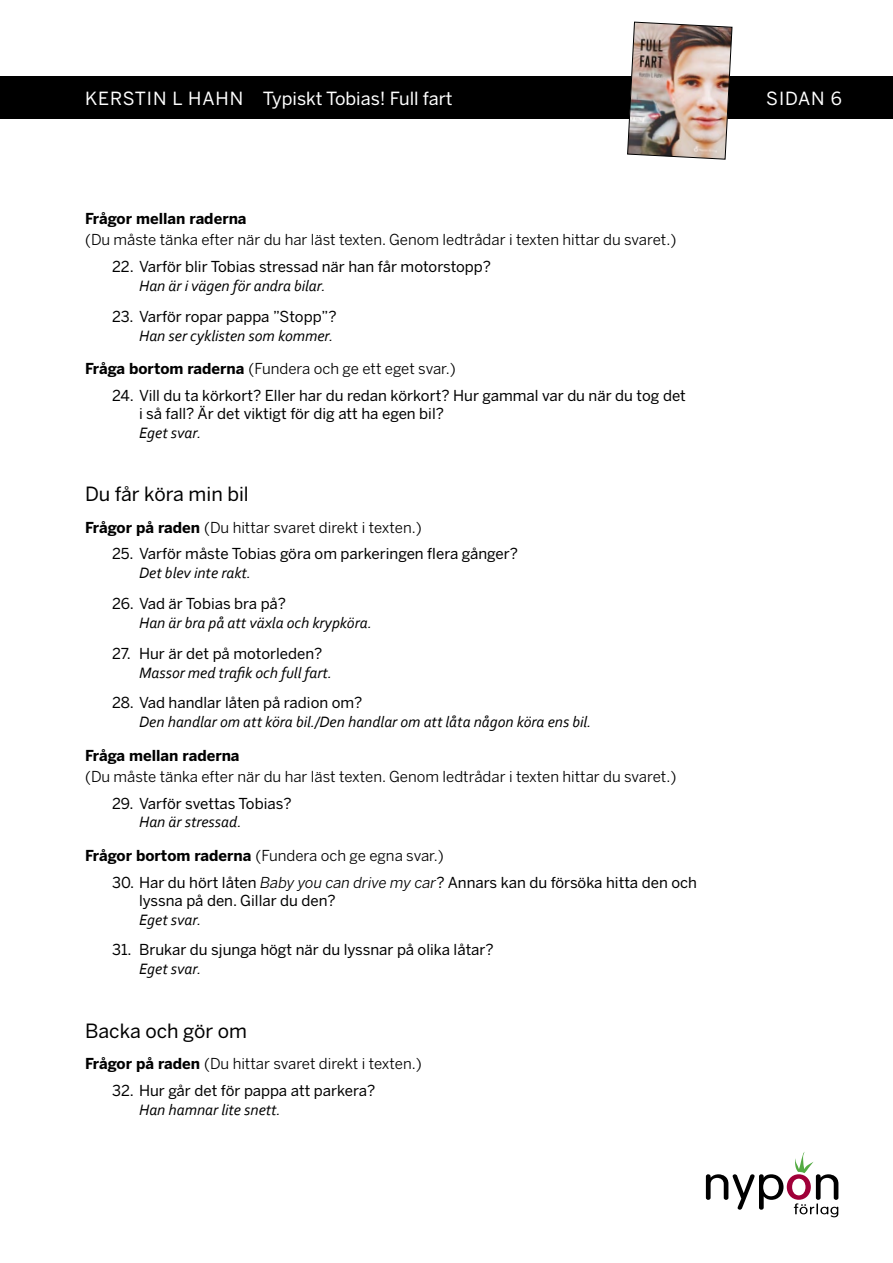
<style>
.page{position:relative;width:893px;height:1263px;background:#fff}
.page>*{position:absolute;margin:0;border:0;box-sizing:border-box;transform-origin:0 0}
.t1{font:19.5px "Benton Sans";color:#000}
.t2{font:18px "Benton Sans";color:#fff}
.t3{font:italic 15.75px "Corbel";color:#000}
.t4{font:15px/18px "Benton Sans";color:#000}
.t5{font:15px "Benton Sans";color:#000}
.t6{font:700 15px "Benton Sans";color:#000}
.s1{font-weight:700}
.s2{font-style:italic}
</style>
<div class="page">
<svg style="left:706px;top:1152px;width:132px;height:65px"></svg>
<div style="left:0;top:77px;width:893px;height:42px;background:#000"></div>
<img style="left:627px;top:21px;width:106px;height:139px">
<p class="t2" style="left:85px;top:87px;width:369px">KERSTIN L HAHN Typiskt Tobias! Full fart</p>
<p class="t2" style="left:766px;top:87px;width:77px">SIDAN 6</p>
<p class="t6" style="left:85px;top:210px;width:163px">Frågor mellan raderna</p>
<p class="t5" style="left:85px;top:231px;width:593px">(Du måste tänka efter när du har läst texten. Genom ledtrådar i texten hittar du svaret.)</p>
<p class="t4" style="left:112px;top:258px;width:381px">22. Varför blir Tobias stressad när han får motorstopp?</p>
<p class="t3" style="left:139px;top:276px;width:188px">Han är i vägen för andra bilar.</p>
<p class="t4" style="left:112px;top:307px;width:226px">23. Varför ropar pappa ”Stopp”?</p>
<p class="t3" style="left:139px;top:325px;width:196px">Han ser cyklisten som kommer.</p>
<p class="t5" style="left:85px;top:360px;width:372px"><span class="s1">Fråga bortom raderna</span> (Fundera och ge ett eget svar.)</p>
<p class="t4" style="left:139px;top:386px;width:548px;text-indent:-27px">24. Vill du ta körkort? Eller har du redan körkort? Hur gammal var du när du tog det i så fall? Är det viktigt för dig att ha egen bil?</p>
<p class="t3" style="left:139px;top:423px;width:64px">Eget svar.</p>
<h1 class="t1" style="left:85px;top:482px;width:165px">Du får köra min bil</h1>
<p class="t5" style="left:85px;top:518px;width:338px"><span class="s1">Frågor på raden</span> (Du hittar svaret direkt i texten.)</p>
<p class="t4" style="left:112px;top:545px;width:407px">25. Varför måste Tobias göra om parkeringen flera gånger?</p>
<p class="t3" style="left:139px;top:563px;width:113px">Det blev inte rakt.</p>
<p class="t4" style="left:112px;top:595px;width:176px">26. Vad är Tobias bra på?</p>
<p class="t3" style="left:139px;top:613px;width:235px">Han är bra på att växla och krypköra.</p>
<p class="t4" style="left:112px;top:644px;width:212px">27. Hur är det på motorleden?</p>
<p class="t3" style="left:139px;top:662px;width:195px">Massor med trafik och full fart.</p>
<p class="t4" style="left:112px;top:694px;width:252px">28. Vad handlar låten på radion om?</p>
<p class="t3" style="left:139px;top:712px;width:454px">Den handlar om att köra bil./Den handlar om att låta någon köra ens bil.</p>
<p class="t6" style="left:85px;top:746px;width:156px">Fråga mellan raderna</p>
<p class="t5" style="left:85px;top:768px;width:593px">(Du måste tänka efter när du har läst texten. Genom ledtrådar i texten hittar du svaret.)</p>
<p class="t4" style="left:112px;top:794px;width:181px">29. Varför svettas Tobias?</p>
<p class="t3" style="left:139px;top:812px;width:104px">Han är stressad.</p>
<p class="t5" style="left:85px;top:847px;width:360px"><span class="s1">Frågor bortom raderna</span> (Fundera och ge egna svar.)</p>
<p class="t4" style="left:139px;top:873px;width:559px;text-indent:-27px">30. Har du hört låten <span class="s2">Baby you can drive my car</span>? Annars kan du försöka hitta den och lyssna på den. Gillar du den?</p>
<p class="t3" style="left:139px;top:909px;width:64px">Eget svar.</p>
<p class="t4" style="left:112px;top:941px;width:383px">31. Brukar du sjunga högt när du lyssnar på olika låtar?</p>
<p class="t3" style="left:139px;top:959px;width:64px">Eget svar.</p>
<h1 class="t1" style="left:85px;top:1019px;width:163px">Backa och gör om</h1>
<p class="t5" style="left:85px;top:1055px;width:338px"><span class="s1">Frågor på raden</span> (Du hittar svaret direkt i texten.)</p>
<p class="t4" style="left:112px;top:1081px;width:265px">32. Hur går det för pappa att parkera?</p>
<p class="t3" style="left:139px;top:1100px;width:143px">Han hamnar lite snett.</p>
</div>
